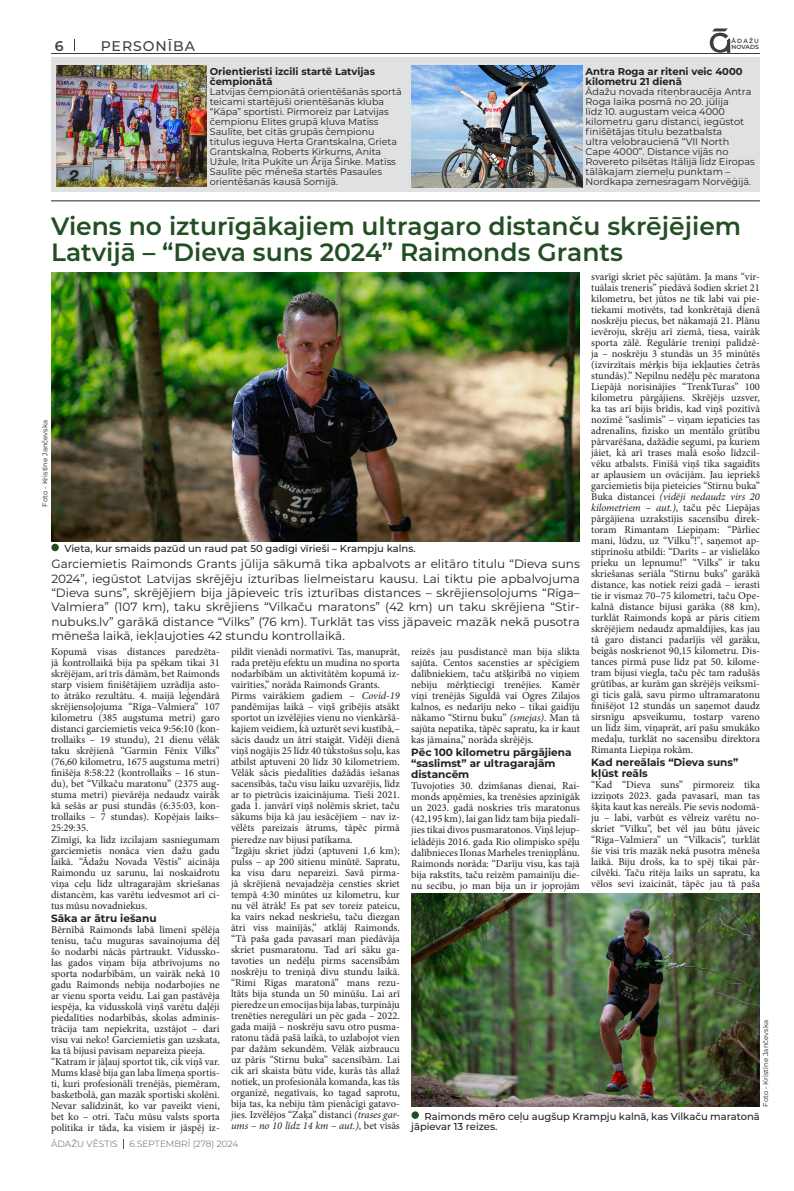
<style>
.page{position:relative;width:794px;height:1191px;background:#fff}
.page>*{position:absolute;margin:0;border:0;box-sizing:border-box;transform-origin:0 0}
.Nobeiguma_zīmīte{font:600 25px/26px "Montserrat";color:#224e23}
.bibl2{font:500 14px "Montserrat";letter-spacing:.07em;color:#3e3e3f}
.t1{font:600 14px "Montserrat";color:#3e3e3f}
.bibl2-2{font:12px/14.4px "Montserrat";color:#231f20;text-align:justify}
.bibl2-3{font:10.5px/11px "Minion Pro";color:#231f20;text-align:justify}
.bibl2-4{font:700 10.5px/11px "Montserrat";color:#231f20}
.bibl2-5{font:500 10px/10px "Montserrat";color:#231f20}
.bibl2-6{font:700 10px/10px "Montserrat";color:#231f20}
.bibl2-7{font:9.7px/10px "Montserrat";color:#231f20}
.bibl2-8{font:9.5px/10px "Montserrat";color:#231f20}
.t2{font:300 9px "Montserrat";color:#57585a}
.bibl2-9{font:7px "Montserrat";color:#231f20}
.t3{font:600 6px "Montserrat";color:#3e3e3f}
.s1{font-style:italic}
</style>
<div class="page">
<hr style="left:51px;top:53px;width:709px;height:1px;background:#3e3e3f">
<svg style="left:710px;top:28px;width:20px;height:25px"></svg>
<div style="left:51px;top:57px;width:709px;height:134px;background:#e0e1e3"></div>
<img style="left:57px;top:65px;width:150px;height:122px">
<hr style="left:51px;top:201px;width:709px;height:1px;background:#231f20">
<img style="left:411px;top:65px;width:171px;height:122px">
<div style="left:51px;top:544px;width:8px;height:7px;background:#224e23;border-radius:50%"></div>
<img style="left:51px;top:272px;width:529px;height:269px">
<img style="left:411px;top:893px;width:349px;height:213px">
<div style="left:411px;top:1111px;width:8px;height:7px;background:#224e23;border-radius:50%"></div>
<p class="t3" style="left:731px;top:37px;width:29px">ĀDAŽU</p>
<p class="bibl2" style="left:101px;top:36px;width:96px">PERSONĪBA</p>
<p class="t3" style="left:731px;top:43px;width:29px">NOVADS</p>
<p class="bibl2-6" style="left:210px;top:66px;width:167px">Orientieristi izcili startē Latvijas čempionātā</p>
<p class="bibl2-8" style="left:210px;top:86px;width:193px">Latvijas čempionātā orientēšanās sportā teicami startējuši orientēšanās kluba “Kāpa” sportisti. Pirmoreiz par Latvijas čempionu Elites grupā kļuva Matīss Saulīte, bet citās grupās čempionu titulus ieguva Herta Grantskalna, Grieta Grantskalna, Roberts Ķirkums, Anita Užule, Irita Puķīte un Ārija Šinke. Matīss Saulīte pēc mēneša startēs Pasaules orientēšanās kausā Somijā.</p>
<h2 class="t1" style="left:55px;top:36px;width:10px">6</h2>
<p class="bibl2-6" style="left:585px;top:66px;width:159px">Antra Roga ar riteni veic 4000 kilometru 21 dienā</p>
<p class="bibl2-7" style="left:585px;top:86px;width:171px">Ādažu novada riteņbraucēja Antra<br>Roga laika posmā no 20. jūlija<br>līdz 10. augustam veica 4000 kilometru garu distanci, iegūstot finišētājas titulu bezatbalsta<br>ultra velobraucienā “VII North<br>Cape 4000”. Distance vijās no<br>Rovereto pilsētas Itālijā līdz Eiropas tālākajam ziemeļu punktam –<br>Nordkapa zemesragam Norvēģijā.</p>
<p class="Nobeiguma_zīmīte" style="left:51px;top:211px;width:691px">Viens no izturīgākajiem ultragaro distanču skrējējiem<br>Latvijā – “Dieva suns 2024” Raimonds Grants</p>
<p class="bibl2-3" style="left:591px;top:271px;width:170px">svarīgi skriet pēc sajūtām. Ja mans “vir&shy;tuālais treneris” piedāvā šodien skriet 21 kilometru, bet jūtos ne tik labi vai pie&shy;tiekami motivēts, tad konkrētajā dienā noskrēju piecus, bet nākamajā 21. Plānu ievēroju, skrēju arī ziemā, tiesa, vairāk sporta zālē. Regulārie treniņi palīdzē&shy;ja – noskrēju 3 stundās un 35 minūtēs (izvirzītais mērķis bija iekļauties četrās stundās).” Nepilnu nedēļu pēc maratona Liepājā norisinājies “TrenkTuras” 100 kilometru pārgājiens. Skrējējs uzsver, ka tas arī bijis brīdis, kad viņš pozitīvā nozīmē “saslimis” – viņam iepaticies tas adrenalīns, fizisko un mentālo grūtību pārvarēšana, dažādie segumi, pa kuriem jāiet, kā arī trases malā esošo līdzcil&shy;vēku atbalsts. Finišā viņš tika sagaidīts ar aplausiem un ovācijām. Jau iepriekš garciemietis bija pieteicies “Stirnu buka” Buka distancei <span class="s1">(vidēji nedaudz virs 20 kilometriem – aut.)</span>, taču pēc Liepājas pārgājiena uzrakstījis sacensību direk&shy;toram Rimantam Liepiņam: “Pārliec mani, lūdzu, uz “Vilku”!", saņemot ap&shy;stiprinošu atbildi: “Darīts – ar vislielāko prieku un lepnumu!” “Vilks” ir taku skriešanas seriāla “Stirnu buks” garākā distance, kas notiek reizi gadā – ierasti tie ir vismaz 70–75 kilometri, taču Ope&shy;kalnā distance bijusi garāka (88 km), turklāt Raimonds kopā ar pāris citiem skrējējiem nedaudz apmaldījies, kas jau tā garo distanci padarījis vēl garāku, beigās noskrienot 90,15 kilometru. Dis&shy;tances pirmā puse līdz pat 50. kilome&shy;tram bijusi viegla, taču pēc tam radušās grūtības, ar kurām gan skrējējs veiksmī&shy;gi ticis galā, savu pirmo ultramaratonu finišējot 12 stundās un saņemot daudz sirsnīgu apsveikumu, tostarp vareno un līdz šim, viņaprāt, arī pašu smukāko medaļu, turklāt no sacensību direktora Rimanta Liepiņa rokām.</p>
<p class="bibl2-4" style="left:591px;top:756px;width:149px">Kad nereālais “Dieva suns” kļūst reāls</p>
<p class="bibl2-3" style="left:591px;top:779px;width:170px">“Kad “Dieva suns” pirmoreiz tika izziņots 2023. gada pavasarī, man tas šķita kaut kas nereāls. Pie sevis nodomā&shy;ju – labi, varbūt es vēlreiz varētu no&shy;skriet “Vilku”, bet vēl jau būtu jāveic “Rīga–Valmiera” un “Vilkacis”, turklāt šie visi trīs mazāk nekā pusotra mēneša laikā. Biju drošs, ka to spēj tikai pār&shy;cilvēki. Taču ritēja laiks un sapratu, ka vēlos sevi izaicināt, tāpēc jau tā paša</p>
<p class="bibl2-9" style="left:40px;top:506px;width:88px;rotate:-90deg">Foto - Kristīne Jančevska</p>
<p class="bibl2-5" style="left:64px;top:543px;width:353px">Vieta, kur smaids pazūd un raud pat 50 gadīgi vīrieši – Krampju kalns.</p>
<p class="bibl2-2" style="left:51px;top:556px;width:530px">Garciemietis Raimonds Grants jūlija sākumā tika apbalvots ar elitāro titulu “Dieva suns 2024”, iegūstot Latvijas skrējēju izturības lielmeistaru kausu. Lai tiktu pie apbalvojuma “Dieva suns”, skrējējiem bija jāpieveic trīs izturības distances – skrējiensoļojums “Rīga– Valmiera” (107 km), taku skrējiens “Vilkaču maratons” (42 km) un taku skrējiena “Stir&shy;nubuks.lv” garākā distance “Vilks” (76 km). Turklāt tas viss jāpaveic mazāk nekā pusotra mēneša laikā, iekļaujoties 42 stundu kontrollaikā.</p>
<p class="bibl2-3" style="left:51px;top:646px;width:170px">Kopumā visas distances paredzēta&shy;jā kontrollaikā bija pa spēkam tikai 31 skrējējam, arī trīs dāmām, bet Raimonds starp visiem finišētājiem uzrādīja asto&shy;to ātrāko rezultātu. 4. maijā leģendārā skrējiensoļojuma “Rīga–Valmiera” 107 kilometru (385 augstuma metri) garo distanci garciemietis veica 9:56:10 (kon&shy;trollaiks – 19 stundu), 21 dienu vēlāk taku skrējienā “Garmin Fēnix Vilks” (76,60 kilometru, 1675 augstuma metri) finišēja 8:58:22 (kontrollaiks – 16 stun&shy;du), bet “Vilkaču maratonu” (2375 aug&shy;stuma metri) pievārēja nedaudz vairāk kā sešās ar pusi stundās (6:35:03, kon&shy;trollaiks – 7 stundas). Kopējais laiks– 25:29:35.</p>
<p class="bibl2-3" style="left:51px;top:833px;width:170px">Zīmīgi, ka līdz izcilajam sasniegumam garciemietis nonāca vien dažu gadu laikā. “Ādažu Novada Vēstis” aicināja Raimondu uz sarunu, lai noskaidrotu viņa ceļu līdz ultragarajām skriešanas distancēm, kas varētu iedvesmot arī ci&shy;tus mūsu novadniekus.</p>
<p class="bibl2-4" style="left:51px;top:911px;width:107px">Sāka ar ātru iešanu</p>
<p class="bibl2-3" style="left:51px;top:923px;width:170px">Bērnībā Raimonds labā līmenī spēlēja tenisu, taču muguras savainojuma dēļ šo nodarbi nācās pārtraukt. Vidussko&shy;las gados viņam bija atbrīvojums no sporta nodarbībām, un vairāk nekā 10 gadu Raimonds nebija nodarbojies ne ar vienu sporta veidu. Lai gan pastāvēja iespēja, ka vidusskolā viņš varētu daļēji piedalīties nodarbībās, skolas adminis&shy;trācija tam nepiekrita, uzstājot – dari visu vai neko! Garciemietis gan uzskata, ka tā bijusi pavisam nepareiza pieeja.</p>
<p class="bibl2-3" style="left:51px;top:1055px;width:170px">“Katram ir jāļauj sportot tik, cik viņš var.<br>Mums klasē bija gan laba līmeņa sportis&shy;ti, kuri profesionāli trenējās, piemēram, basketbolā, gan mazāk sportiski skolēni.<br>Nevar salīdzināt, ko var paveikt vieni, bet ko – otri. Taču mūsu valsts sporta politika ir tāda, ka visiem ir jāspēj iz-</p>
<p class="bibl2-3" style="left:231px;top:646px;width:170px">pildīt vienādi normatīvi. Tas, manuprāt, rada pretēju efektu un mudina no sporta nodarbībām un aktivitātēm kopumā iz&shy;vairīties,” norāda Raimonds Grants.</p>
<p class="bibl2-3" style="left:231px;top:690px;width:170px">Pirms vairākiem gadiem – <span class="s1">Covid-19 </span>pandēmijas laikā – viņš gribējis atsākt sportot un izvēlējies vienu no vienkāršā&shy;kajiem veidiem, kā uzturēt sevi kustībā,– sācis daudz un ātri staigāt. Vidēji dienā viņš nogājis 25 līdz 40 tūkstošus soļu, kas atbilst aptuveni 20 līdz 30 kilometriem.<br>Vēlāk sācis piedalīties dažādās iešanas sacensībās, taču visu laiku uzvarējis, līdz ar to pietrūcis izaicinājuma. Tieši 2021. gada 1. janvārī viņš nolēmis skriet, taču sākums bija kā jau iesācējiem – nav iz&shy;vēlēts pareizais ātrums, tāpēc pirmā pieredze nav bijusi patīkama.</p>
<p class="bibl2-3" style="left:231px;top:844px;width:170px">“Izgāju skriet jūdzi (aptuveni 1,6 km); pulss – ap 200 sitienu minūtē. Sapratu, ka visu daru nepareizi. Savā pirma&shy;jā skrējienā nevajadzēja censties skriet tempā 4:30 minūtes uz kilometru, kur nu vēl ātrāk! Es pat sev toreiz pateicu, ka vairs nekad neskriešu, taču diezgan ātri viss mainījās,” atklāj Raimonds. “Tā paša gada pavasarī man piedāvāja skriet pusmaratonu. Tad arī sāku ga&shy;tavoties un nedēļu pirms sacensībām noskrēju to treniņā divu stundu laikā. “Rimi Rīgas maratonā” mans rezu&shy;ltāts bija stunda un 50 minūšu. Lai arī pieredze un emocijas bija labas, turpināju trenēties neregulāri un pēc gada – 2022. gada maijā – noskrēju savu otro pusma&shy;ratonu tādā pašā laikā, to uzlabojot vien par dažām sekundēm. Vēlāk aizbraucu uz pāris “Stirnu buka” sacensībām. Lai cik arī skaista būtu vide, kurās tās allaž notiek, un profesionāla komanda, kas tās organizē, negatīvais, ko tagad saprotu, bija tas, ka nebiju tām pienācīgi gatavo&shy;jies. Izvēlējos “Zaķa” distanci <span class="s1">(trases gar&shy;ums – no 10 līdz 14 km – aut.)</span>, bet visās</p>
<p class="bibl2-3" style="left:411px;top:646px;width:170px">reizēs jau pusdistancē man bija slikta sajūta. Centos sacensties ar spēcīgiem dalībniekiem, taču atšķirībā no viņiem nebiju mērķtiecīgi trenējies. Kamēr viņi trenējās Siguldā vai Ogres Zilajos kalnos, es nedarīju neko – tikai gaidīju nākamo “Stirnu buku” <span class="s1">(smejas)</span>. Man tā sajūta nepatika, tāpēc sapratu, ka ir kaut kas jāmaina,” norāda skrējējs.</p>
<p class="bibl2-4" style="left:411px;top:746px;width:162px">Pēc 100 kilometru pārgājiena “saslimst” ar ultragarajām distancēm</p>
<p class="bibl2-3" style="left:411px;top:780px;width:170px">Tuvojoties 30. dzimšanas dienai, Rai&shy;monds apņēmies, ka trenēsies apzinīgāk un 2023. gadā noskries trīs maratonus (42,195 km), lai gan līdz tam bija piedalī&shy;jies tikai divos pusmaratonos. Viņš lejup&shy;ielādējis 2016. gada Rio olimpisko spēļu dalībnieces Ilonas Marheles treniņplānu.<br>Raimonds norāda: “Darīju visu, kas tajā bija rakstīts, taču reizēm pamainīju die&shy;nu secību, jo man bija un ir joprojām</p>
<p class="bibl2-9" style="left:761px;top:1106px;width:88px;rotate:-90deg">Foto - Kristīne Jančevska</p>
<p class="bibl2-5" style="left:411px;top:1110px;width:350px;text-indent:13px">Raimonds mēro ceļu augšup Krampju kalnā, kas Vilkaču maratonā jāpievar 13 reizes.</p>
<p class="t2" style="left:51px;top:1137px;width:68px">ĀDAŽU VĒSTIS</p>
<p class="t2" style="left:129px;top:1137px;width:111px">6.SEPTEMBRĪ (278) 2024</p>
</div>
